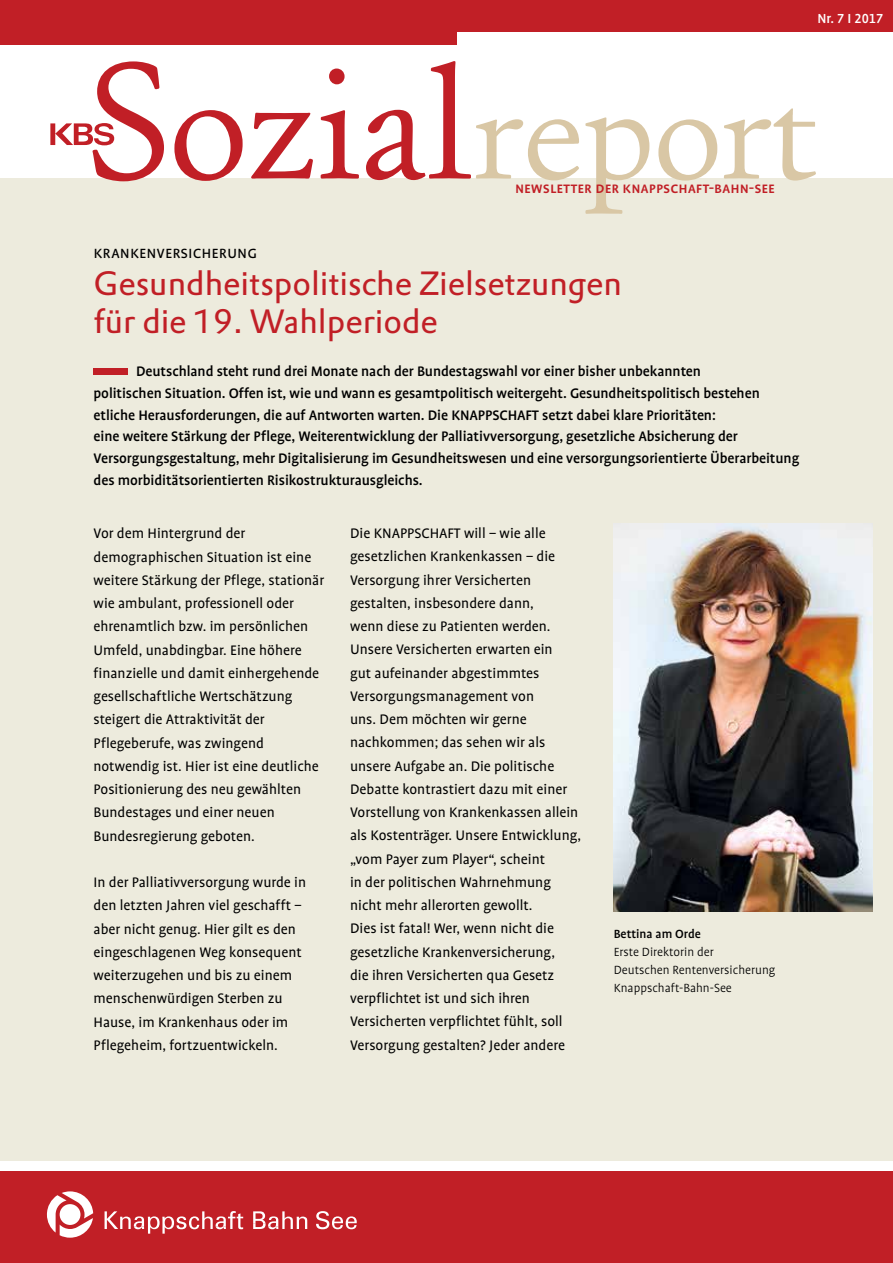
<style>
.page{position:relative;width:893px;height:1263px;background:#fff}
.page>*{position:absolute;margin:0;border:0;box-sizing:border-box;transform-origin:0 0}
.t1{font:142.5px "Foundry Old Style";color:#d9c7a5}
.t2{font:33px/37.5px "DTL Prokyon T";color:#c11f26}
.t3{font:18px "Profile SC";color:#000}
.t4{font:500 16.5px "Profile SC";color:#c11f26}
.t5{font:15.75px/23.2px "Profile";color:#000}
.t6{font:500 15.75px/21.8px "Profile";letter-spacing:-.005em;color:#000}
.t7{font:500 15px "Profile NO";color:#fff}
.t8{font:300 13.5px/18px "Profile";color:#000}
.t9{font:500 13.5px "Profile";color:#000}
.s1{font-family:"Profile"}
.s2{font-size:171px;color:#c11f26}
.s3{font-size:165px;color:#c11f26}
</style>
<div class="page">
<div style="left:0;top:179px;width:893px;height:982px;background:#edebdd"></div>
<svg style="left:50px;top:123px;width:64px;height:22px"></svg>
<div style="left:0;top:1171px;width:893px;height:92px;background:#c11f26"></div>
<svg style="left:105px;top:1211px;width:138px;height:23px"></svg>
<svg style="left:253px;top:1211px;width:54px;height:18px"></svg>
<svg style="left:316px;top:1211px;width:41px;height:18px"></svg>
<svg style="left:47px;top:1191px;width:46px;height:47px"></svg>
<div style="left:0;top:0;width:893px;height:45px;background:#c11f26"></div>
<div style="left:457px;top:32px;width:436px;height:25px;background:#fff"></div>
<div style="left:94px;top:369px;width:34px;height:6px;background:#c11f26"></div>
<img style="left:614px;top:523px;width:258px;height:388px">
<p class="t7" style="left:817px;top:11px;width:67px"><span class="s1">Nr.</span> 7 <span class="s1">I</span> 2017</p>
<h1 class="t1" style="left:84px;top:48px;width:735px"><span class="s2">S</span><span class="s3">ozial</span>report</h1>
<p class="t4" style="left:515px;top:179px;width:261px">newsletter der knappschaft-bahn-see</p>
<p class="t3" style="left:94px;top:243px;width:165px">krankenversicherung</p>
<h2 class="t2" style="left:94px;top:264px;width:530px">Gesundheitspolitische Zielsetzungen für die 19. Wahlperiode</h2>
<p class="t6" style="left:94px;top:361px;width:707px;text-indent:43px">Deutschland steht rund drei Monate nach der Bundestagswahl vor einer bisher unbekannten<br>politischen Situation. Offen ist, wie und wann es gesamtpolitisch weitergeht. Gesundheitspolitisch bestehen etliche Herausforderungen, die auf Antworten warten. Die KNAPPSCHAFT setzt dabei klare Prioritäten:<br>eine weitere Stärkung der Pflege, Weiterentwicklung der Palliativversorgung, gesetzliche Absicherung der Versorgungsgestaltung, mehr Digitalisierung im Gesundheitswesen und eine versorgungsorientierte Überarbeitung des morbiditätsorientierten Risikostrukturausgleichs.</p>
<p class="t5" style="left:94px;top:522px;width:232px">Vor dem Hintergrund der demographischen Situation ist eine weitere Stärkung der Pflege, stationär wie ambulant, professionell oder ehrenamtlich bzw. im persönlichen Umfeld, unabdingbar. Eine höhere finanzielle und damit einhergehende gesellschaftliche Wertschätzung steigert die Attraktivität der Pflegeberufe, was zwingend notwendig ist. Hier ist eine deutliche Positionierung des neu gewählten Bundestages und einer neuen Bundesregierung geboten.</p>
<p class="t5" style="left:94px;top:871px;width:214px">In der Palliativversorgung wurde in den letzten Jahren viel geschafft – aber nicht genug. Hier gilt es den eingeschlagenen Weg konsequent weiterzugehen und bis zu einem menschenwürdigen Sterben zu<br>Hause, im Krankenhaus oder im<br>Pflegeheim, fortzuentwickeln.</p>
<p class="t5" style="left:350px;top:522px;width:233px">Die KNAPPSCHAFT will – wie alle gesetzlichen Krankenkassen – die Versorgung ihrer Versicherten gestalten, insbesondere dann,<br>wenn diese zu Patienten werden.<br>Unsere Versicherten erwarten ein<br>gut aufeinander abgestimmtes Versorgungsmanagement von<br>uns. Dem möchten wir gerne nachkommen; das sehen wir als unsere Aufgabe an. Die politische Debatte kontrastiert dazu mit einer Vorstellung von Krankenkassen allein als Kostenträger. Unsere Entwicklung, „vom Payer zum Player“, scheint<br>in der politischen Wahrnehmung nicht mehr allerorten gewollt.<br>Dies ist fatal! Wer, wenn nicht die gesetzliche Krankenversicherung,<br>die ihren Versicherten qua Gesetz verpflichtet ist und sich ihren Versicherten verpflichtet fühlt, soll Versorgung gestalten? Jeder andere</p>
<p class="t9" style="left:614px;top:927px;width:89px">Bettina am Orde</p>
<p class="t8" style="left:614px;top:943px;width:163px">Erste Direktorin der<br>Deutschen Rentenversicherung<br>Knappschaft-Bahn-See</p>
</div>
